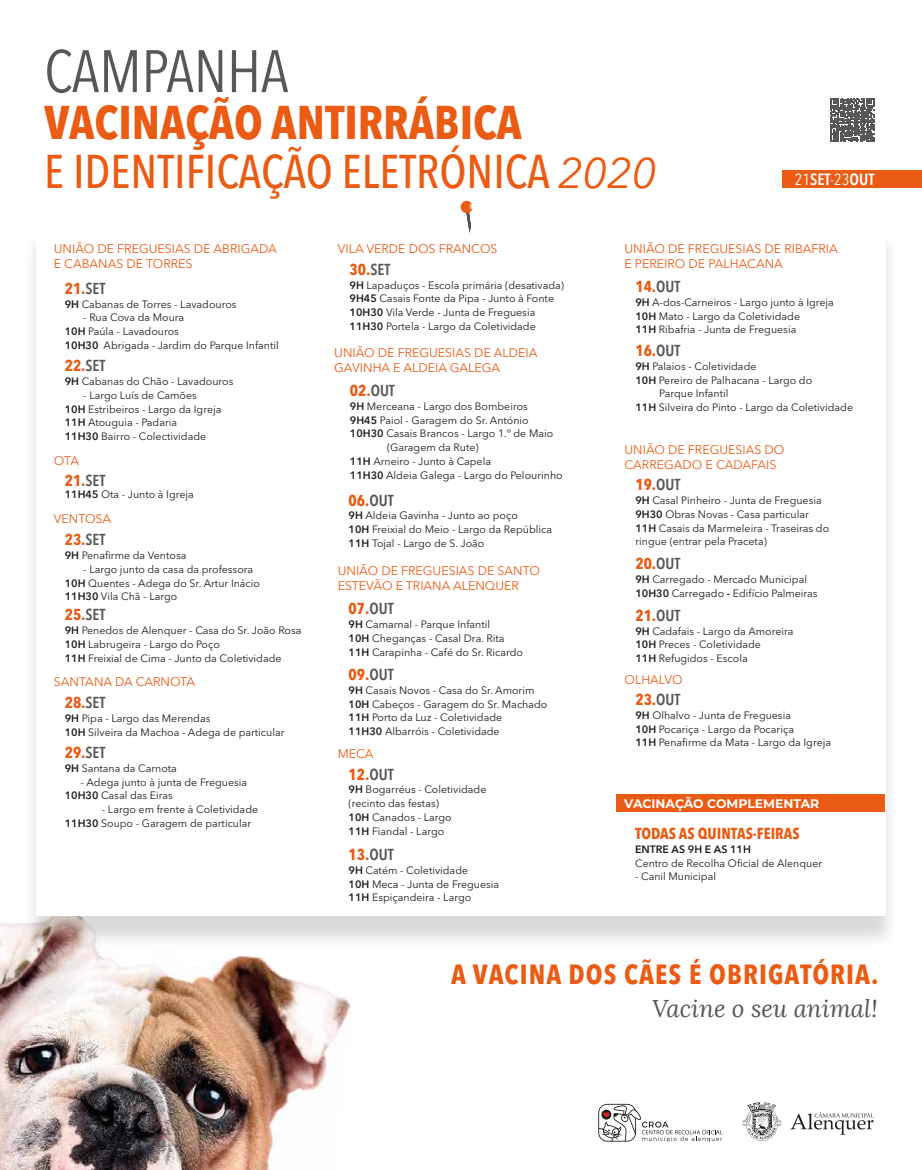
<style>
.page{position:relative;width:922px;height:1170px;background:#fff}
.page>*{position:absolute;margin:0;border:0;box-sizing:border-box;transform-origin:0 0}
.t1{font:condensed 59.12px "Avenir Next LT Pro";color:#575756}
.t2{font:500 condensed 46.88px/48.6px "Avenir Next LT Pro";color:#ea5b13}
.t3{font:700 condensed 27.5px "Avenir Next LT Pro";letter-spacing:.04em;color:#ea5b13}
.t4{font:italic 24.25px "Lora";color:#575756}
.t5{font:600 condensed 16.25px "Avenir Next LT Pro";color:#fff}
.t6{font:700 condensed 15.75px "Avenir Next LT Pro";color:#ea5b13}
.t7{font:12.38px/14.9px "Avenir Next LT Pro";color:#ea5b13}
.t8{font:700 12.38px "Montserrat";color:#fff}
.t9{font:10.62px/13.8px "Avenir Next LT Pro";color:#1d1d1b}
.t10{font:600 10.62px "Avenir Next LT Pro";color:#1d1d1b}
.s1{font-weight:700}
.s2{font-weight:400;font-style:italic;font-stretch:normal;font-size:42.38px}
.s3{font-weight:400}
.s4{font-weight:600;color:#575756}
.s5{font-weight:600}
</style>
<div class="page">
<img style="left:0;top:923px;width:351px;height:246px">
<img style="left:18px;top:244px;width:872px;height:709px">
<div style="left:36px;top:223px;width:849px;height:693px;background:#fff"></div>
<svg style="left:790px;top:1112px;width:83px;height:22px"></svg>
<svg style="left:742px;top:1102px;width:39px;height:38px"></svg>
<svg style="left:598px;top:1103px;width:124px;height:38px"></svg>
<svg style="left:460px;top:201px;width:13px;height:32px"></svg>
<div style="left:616px;top:794px;width:268px;height:18px;background:#ea5b13"></div>
<svg style="left:830px;top:98px;width:44px;height:44px"></svg>
<div style="left:782px;top:170px;width:139px;height:18px;background:#ea5b13"></div>
<h1 class="t1" style="left:44px;top:36px;width:246px">CAMPANHA</h1>
<h2 class="t2" style="left:44px;top:98px;width:614px"><span class="s1">VACINAÇÃO ANTIRRÁBICA<br></span>E IDENTIFICAÇÃO ELETRÓNICA <span class="s2">2020</span></h2>
<h3 class="t5" style="left:794px;top:169px;width:81px"><span class="s3">21</span>SET<span class="s3">-23</span>OUT</h3>
<p class="t7" style="left:54px;top:241px;width:224px">UNIÃO DE FREGUESIAS DE ABRIGADA<br>E CABANAS DE TORRES</p>
<h3 class="t6" style="left:65px;top:278px;width:42px">21.<span class="s4">SET</span></h3>
<p class="t9" style="left:65px;top:297px;width:173px"><span class="s5">9H</span> Cabanas de Torres - Lavadouros</p>
<p class="t9" style="left:65px;top:311px;width:215px;text-indent:19px">- Rua Cova da Moura<br><span class="s5">10H</span> Paúla - Lavadouros<br><span class="s5">10H30</span> Abrigada - Jardim do Parque Infantil</p>
<h3 class="t6" style="left:65px;top:356px;width:42px">22.<span class="s4">SET</span></h3>
<p class="t9" style="left:65px;top:374px;width:170px"><span class="s5">9H</span> Cabanas do Chão - Lavadouros</p>
<p class="t9" style="left:65px;top:388px;width:158px;text-indent:19px">- Largo Luís de Camões<br><span class="s5">10H</span> Estribeiros - Largo da Igreja<br><span class="s5">11H</span> Atouguia - Padaria<br><span class="s5">11H30</span> Bairro - Colectividade</p>
<p class="t7" style="left:54px;top:452px;width:27px">OTA</p>
<h3 class="t6" style="left:65px;top:470px;width:42px">21.<span class="s4">SET</span></h3>
<p class="t9" style="left:65px;top:487px;width:131px"><span class="s5">11H45</span> Ota - Junto à Igreja</p>
<p class="t7" style="left:54px;top:510px;width:59px">VENTOSA</p>
<h3 class="t6" style="left:65px;top:530px;width:42px">23.<span class="s4">SET</span></h3>
<p class="t9" style="left:65px;top:548px;width:123px"><span class="s5">9H</span> Penafirme da Ventosa</p>
<p class="t9" style="left:65px;top:562px;width:197px;text-indent:19px">- Largo junto da casa da professora<br><span class="s5">10H</span> Quentes - Adega do Sr. Artur Inácio<br><span class="s5">11H30</span> Vila Chã - Largo</p>
<h3 class="t6" style="left:65px;top:605px;width:42px">25.<span class="s4">SET</span></h3>
<p class="t9" style="left:65px;top:623px;width:238px"><span class="s5">9H</span> Penedos de Alenquer - Casa do Sr. João Rosa<br><span class="s5">10H</span> Labrugeira - Largo do Poço<br><span class="s5">11H</span> Freixial de Cima - Junto da Coletividade</p>
<p class="t7" style="left:54px;top:674px;width:143px">SANTANA DA CARNOTA</p>
<h3 class="t6" style="left:65px;top:692px;width:42px">28.<span class="s4">SET</span></h3>
<p class="t9" style="left:65px;top:711px;width:221px"><span class="s5">9H</span> Pipa - Largo das Merendas<br><span class="s5">10H</span> Silveira da Machoa - Adega de particular</p>
<h3 class="t6" style="left:65px;top:742px;width:42px">29.<span class="s4">SET</span></h3>
<p class="t9" style="left:65px;top:761px;width:114px"><span class="s5">9H</span> Santana da Carnota</p>
<p class="t9" style="left:65px;top:775px;width:184px;text-indent:16px">- Adega junto à junta de Freguesia<br><span class="s5">10H30</span> Casal das Eiras</p>
<p class="t9" style="left:65px;top:802px;width:195px;text-indent:37px">- Largo em frente à Coletividade<br><span class="s5">11H30</span> Soupo - Garagem de particular</p>
<p class="t7" style="left:337px;top:241px;width:161px">VILA VERDE DOS FRANCOS</p>
<h3 class="t6" style="left:349px;top:260px;width:42px">30.<span class="s4">SET</span></h3>
<p class="t9" style="left:349px;top:278px;width:216px"><span class="s5">9H</span> Lapaduços - Escola primária (desativada)<br><span class="s5">9H45</span> Casais Fonte da Pipa - Junto à Fonte <span class="s5">10H30</span> Vila Verde - Junta de Freguesia <span class="s5">11H30</span> Portela - Largo da Coletividade</p>
<p class="t7" style="left:334px;top:345px;width:205px">UNIÃO DE FREGUESIAS DE ALDEIA<br>GAVINHA E ALDEIA GALEGA</p>
<h3 class="t6" style="left:350px;top:381px;width:47px">02.<span class="s4">OUT</span></h3>
<p class="t9" style="left:350px;top:399px;width:179px"><span class="s5">9H</span> Merceana - Largo dos Bombeiros</p>
<p class="t9" style="left:350px;top:413px;width:180px"><span class="s5">9H45</span> Paiol - Garagem do Sr. António</p>
<p class="t9" style="left:350px;top:427px;width:205px"><span class="s5">10H30</span> Casais Brancos - Largo 1.º de Maio</p>
<p class="t9" style="left:387px;top:440px;width:93px">(Garagem da Rute)</p>
<p class="t9" style="left:350px;top:454px;width:143px"><span class="s5">11H</span> Arneiro - Junto à Capela</p>
<p class="t9" style="left:350px;top:468px;width:214px"><span class="s5">11H30</span> Aldeia Galega - Largo do Pelourinho</p>
<h3 class="t6" style="left:348px;top:490px;width:47px">06.<span class="s4">OUT</span></h3>
<p class="t9" style="left:348px;top:508px;width:205px"><span class="s5">9H</span> Aldeia Gavinha - Junto ao poço<br><span class="s5">10H</span> Freixial do Meio - Largo da República<br><span class="s5">11H</span> Tojal - Largo de S. João</p>
<p class="t7" style="left:337px;top:563px;width:204px">UNIÃO DE FREGUESIAS DE SANTO<br>ESTEVÃO E TRIANA ALENQUER</p>
<h3 class="t6" style="left:348px;top:599px;width:47px">07.<span class="s4">OUT</span></h3>
<p class="t9" style="left:348px;top:617px;width:176px"><span class="s5">9H</span> Camarnal - Parque Infantil<br><span class="s5">10H</span> Cheganças - Casal Dra. Rita<br><span class="s5">11H</span> Carapinha - Café do Sr. Ricardo</p>
<h3 class="t6" style="left:348px;top:665px;width:47px">09.<span class="s4">OUT</span></h3>
<p class="t9" style="left:348px;top:683px;width:200px"><span class="s5">9H</span> Casais Novos - Casa do Sr. Amorim <span class="s5">10H</span> Cabeços - Garagem do Sr. Machado <span class="s5">11H</span> Porto da Luz - Coletividade<br><span class="s5">11H30</span> Albarróis - Coletividade</p>
<p class="t7" style="left:337px;top:745px;width:37px">MECA</p>
<h3 class="t6" style="left:348px;top:764px;width:47px">12.<span class="s4">OUT</span></h3>
<p class="t9" style="left:348px;top:782px;width:139px"><span class="s5">9H</span> Bogarréus - Coletividade (recinto das festas)<br><span class="s5">10H</span> Canados - Largo<br><span class="s5">11H</span> Fiandal - Largo</p>
<h3 class="t6" style="left:348px;top:844px;width:47px">13.<span class="s4">OUT</span></h3>
<p class="t9" style="left:348px;top:863px;width:152px"><span class="s5">9H</span> Catém - Coletividade<br><span class="s5">10H</span> Meca - Junta de Freguesia<br><span class="s5">11H</span> Espiçandeira - Largo</p>
<p class="t7" style="left:624px;top:241px;width:215px">UNIÃO DE FREGUESIAS DE RIBAFRIA<br>E PEREIRO DE PALHACANA</p>
<h3 class="t6" style="left:635px;top:277px;width:47px">14.<span class="s4">OUT</span></h3>
<p class="t9" style="left:635px;top:295px;width:200px"><span class="s5">9H</span> A-dos-Carneiros - Largo junto à Igreja<br><span class="s5">10H</span> Mato - Largo da Coletividade<br><span class="s5">11H</span> Ribafria - Junta de Freguesia</p>
<h3 class="t6" style="left:635px;top:341px;width:47px">16.<span class="s4">OUT</span></h3>
<p class="t9" style="left:635px;top:359px;width:123px"><span class="s5">9H</span> Palaios - Coletividade</p>
<p class="t9" style="left:635px;top:373px;width:178px"><span class="s5">10H</span> Pereiro de Palhacana - Largo do</p>
<p class="t9" style="left:659px;top:387px;width:71px">Parque Infantil</p>
<p class="t9" style="left:635px;top:400px;width:219px"><span class="s5">11H</span> Silveira do Pinto - Largo da Coletividade</p>
<p class="t7" style="left:624px;top:442px;width:161px">UNIÃO DE FREGUESIAS DO<br>CARREGADO E CADAFAIS</p>
<h3 class="t6" style="left:635px;top:475px;width:47px">19.<span class="s4">OUT</span></h3>
<p class="t9" style="left:635px;top:493px;width:195px"><span class="s5">9H</span> Casal Pinheiro - Junta de Freguesia <span class="s5">9H30</span> Obras Novas - Casa particular <span class="s5">11H</span> Casais da Marmeleira - Traseiras do ringue (entrar pela Praceta)</p>
<h3 class="t6" style="left:635px;top:554px;width:47px">20.<span class="s4">OUT</span></h3>
<p class="t9" style="left:635px;top:572px;width:184px"><span class="s5">9H</span> Carregado - Mercado Municipal<br><span class="s5">10H30</span> Carregado <span class="s5">-</span> Edifício Palmeiras</p>
<h3 class="t6" style="left:635px;top:605px;width:47px">21.<span class="s4">OUT</span></h3>
<p class="t9" style="left:635px;top:624px;width:160px"><span class="s5">9H</span> Cadafais - Largo da Amoreira<br><span class="s5">10H</span> Preces - Coletividade<br><span class="s5">11H</span> Refugidos - Escola</p>
<p class="t7" style="left:624px;top:672px;width:60px">OLHALVO</p>
<h3 class="t6" style="left:635px;top:690px;width:47px">23.<span class="s4">OUT</span></h3>
<p class="t9" style="left:635px;top:708px;width:197px"><span class="s5">9H</span> Olhalvo - Junta de Freguesia<br><span class="s5">10H</span> Pocariça - Largo da Pocariça<br><span class="s5">11H</span> Penafirme da Mata - Largo da Igreja</p>
<p class="t8" style="left:624px;top:794px;width:196px">VACINAÇÃO COMPLEMENTAR</p>
<h3 class="t6" style="left:635px;top:823px;width:166px">TODAS AS QUINTAS-FEIRAS</h3>
<p class="t10" style="left:635px;top:842px;width:117px">ENTRE AS 9H E AS 11H</p>
<p class="t9" style="left:635px;top:855px;width:189px">Centro de Recolha Oficial de Alenquer</p>
<p class="t9" style="left:635px;top:869px;width:82px">- Canil Municipal</p>
<h3 class="t3" style="left:451px;top:957px;width:429px">A VACINA DOS CÃES É OBRIGATÓRIA.</h3>
<h3 class="t4" style="left:652px;top:993px;width:227px">Vacine o seu animal!</h3>
</div>
